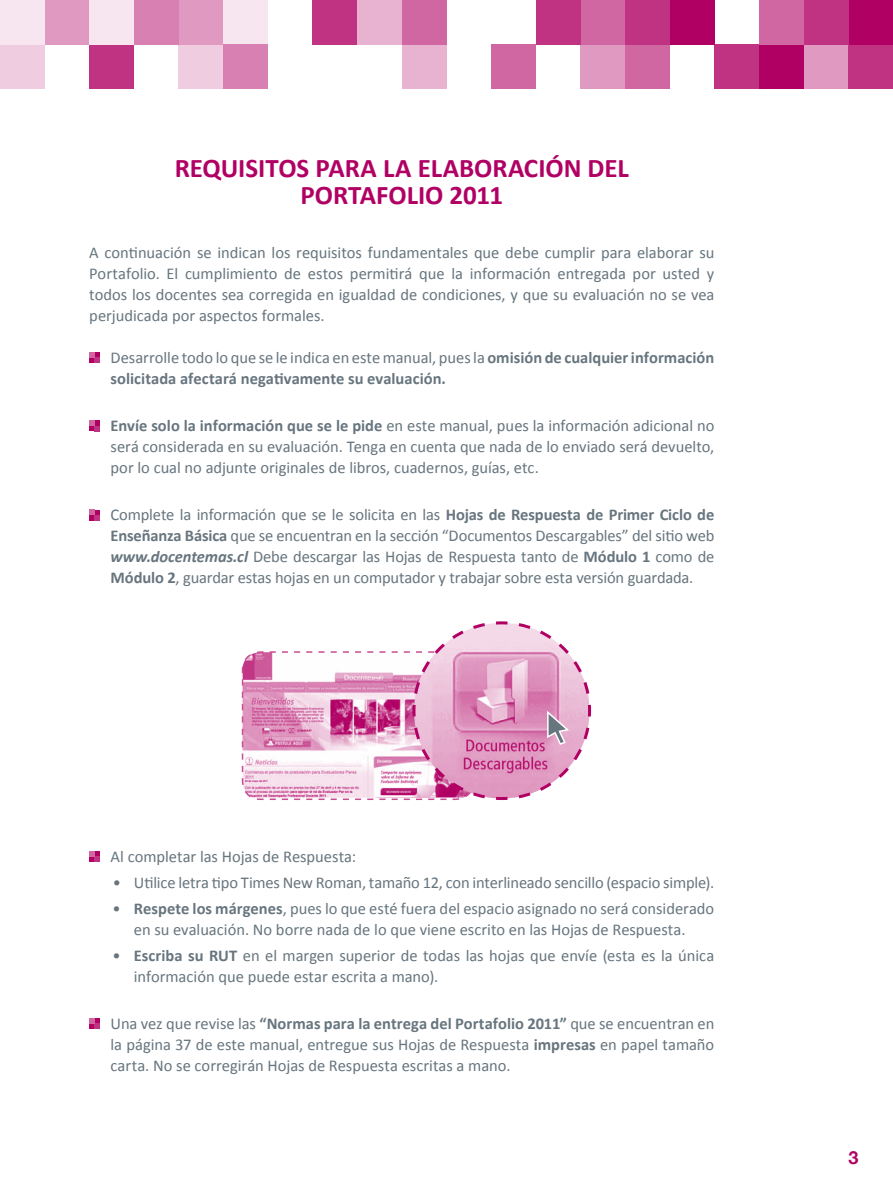
<style>
.page{position:relative;width:893px;height:1191px;background:#fff}
.page>*{position:absolute;margin:0;border:0;box-sizing:border-box;transform-origin:0 0}
.t1{font:700 27px/27px "Calibri";color:#b10064;text-align:center}
.t2{font:700 18px "Helvetica Neue";color:#b10064}
.t3{font:16.5px/21px "Calibri";letter-spacing:-.005em;color:#67757e;text-align:justify}
.t4{font:700 16.5px/21px "Calibri";color:#67757e}
.s1{font-weight:400}
.s2{font-weight:700}
.s3{font-weight:700;font-style:italic}
</style>
<div class="page">
<div style="left:179px;top:45px;width:44px;height:44px;background:#efcce0"></div>
<div style="left:580px;top:45px;width:45px;height:44px;background:#e099c1"></div>
<div style="left:714px;top:45px;width:45px;height:44px;background:#c03383"></div>
<div style="left:804px;top:45px;width:44px;height:44px;background:#e099c1"></div>
<div style="left:313px;top:0;width:44px;height:45px;background:#c03383"></div>
<div style="left:179px;top:0;width:44px;height:45px;background:#e099c1"></div>
<div style="left:580px;top:0;width:45px;height:45px;background:#d066a2"></div>
<div style="left:848px;top:45px;width:45px;height:44px;background:#c03383"></div>
<div style="left:848px;top:0;width:45px;height:45px;background:#b10064"></div>
<div style="left:804px;top:0;width:44px;height:45px;background:#c03383"></div>
<div style="left:223px;top:0;width:45px;height:45px;background:#f7e6f0"></div>
<div style="left:357px;top:0;width:45px;height:45px;background:#e8b3d1"></div>
<div style="left:536px;top:0;width:44px;height:45px;background:#c03383"></div>
<div style="left:670px;top:0;width:44px;height:45px;background:#b10064"></div>
<div style="left:402px;top:45px;width:44px;height:44px;background:#e8b3d1"></div>
<div style="left:625px;top:45px;width:45px;height:44px;background:#d066a2"></div>
<div style="left:759px;top:45px;width:45px;height:44px;background:#b10064"></div>
<div style="left:402px;top:0;width:44px;height:45px;background:#d066a2"></div>
<div style="left:491px;top:45px;width:45px;height:44px;background:#d066a2"></div>
<div style="left:223px;top:45px;width:45px;height:44px;background:#d880b2"></div>
<div style="left:625px;top:0;width:45px;height:45px;background:#c03383"></div>
<div style="left:759px;top:0;width:45px;height:45px;background:#d066a2"></div>
<div style="left:134px;top:0;width:45px;height:45px;background:#d880b2"></div>
<div style="left:89px;top:45px;width:45px;height:44px;background:#c03383"></div>
<div style="left:89px;top:0;width:45px;height:45px;background:#f7e6f0"></div>
<div style="left:45px;top:0;width:44px;height:45px;background:#e099c1"></div>
<div style="left:0;top:45px;width:45px;height:44px;background:#efcce0"></div>
<div style="left:0;top:0;width:45px;height:45px;background:#f7e6f0"></div>
<svg style="left:89px;top:352px;width:11px;height:11px"></svg>
<svg style="left:89px;top:420px;width:11px;height:11px"></svg>
<svg style="left:89px;top:510px;width:11px;height:10px"></svg>
<svg style="left:89px;top:851px;width:11px;height:10px"></svg>
<svg style="left:89px;top:1018px;width:11px;height:11px"></svg>
<svg style="left:241px;top:621px;width:351px;height:179px"></svg>
<h1 class="t1" style="left:175px;top:153px;width:442px">Requisitos para la elaboración del<br>Portafolio 2011</h1>
<p class="t3" style="left:89px;top:241px;width:627px">A continuación se indican los requisitos fundamentales que debe cumplir para elaborar su Portafolio. El cumplimiento de estos permitirá que la información entregada por usted y todos los docentes sea corregida en igualdad de condiciones, y que su evaluación no se vea perjudicada por aspectos formales.</p>
<p class="t4" style="left:111px;top:346px;width:605px"><span class="s1">Desarrolle todo lo que se le indica en estemanual, puesla</span> omisión de cualquier información solicitada afectará negativamente su evaluación.</p>
<p class="t3" style="left:111px;top:414px;width:605px"><span class="s2">Envíe solo la información que se le pide</span> en este manual, pues la información adicional no será considerada en su evaluación. Tenga en cuenta que nada de lo enviado será devuelto, por lo cual no adjunte originales de libros, cuadernos, guías, etc.</p>
<p class="t3" style="left:111px;top:503px;width:605px">Complete la información que se le solicita en las <span class="s2">Hojas de Respuesta de Primer Ciclo de Enseñanza Básica</span> que se encuentran en la sección “Documentos Descargables” del sitio web <span class="s3">www.docentemas.cl</span> Debe descargar las Hojas de Respuesta tanto de <span class="s2">Módulo 1</span> como de <span class="s2">Módulo 2</span>, guardar estas hojas en un computador y trabajar sobre esta versión guardada.</p>
<p class="t3" style="left:111px;top:844px;width:247px">Al completar las Hojas de Respuesta:</p>
<p class="t3" style="left:113px;top:871px;width:603px">• Utilice letra tipo Times New Roman, tamaño 12, con interlineado sencillo (espacio simple).</p>
<p class="t3" style="left:113px;top:897px;width:603px;text-align:center">• <span class="s2">Respete los márgenes</span>, pues lo que esté fuera del espacio asignado no será considerado en su evaluación. No borre nada de lo que viene escrito en las Hojas de Respuesta.</p>
<p class="t3" style="left:134px;top:944px;width:582px;text-indent:-21px">• <span class="s2">Escriba su RUT</span> en el margen superior de todas las hojas que envíe (esta es la única información que puede estar escrita a mano).</p>
<p class="t3" style="left:111px;top:1012px;width:605px">Una vez que revise las <span class="s2">“Normas para la entrega del Portafolio 2011”</span> que se encuentran en la página 37 de este manual, entregue sus Hojas de Respuesta <span class="s2">impresas</span> en papel tamaño carta. No se corregirán Hojas de Respuesta escritas a mano.</p>
<p class="t2" style="left:848px;top:1146px;width:12px">3</p>
</div>
